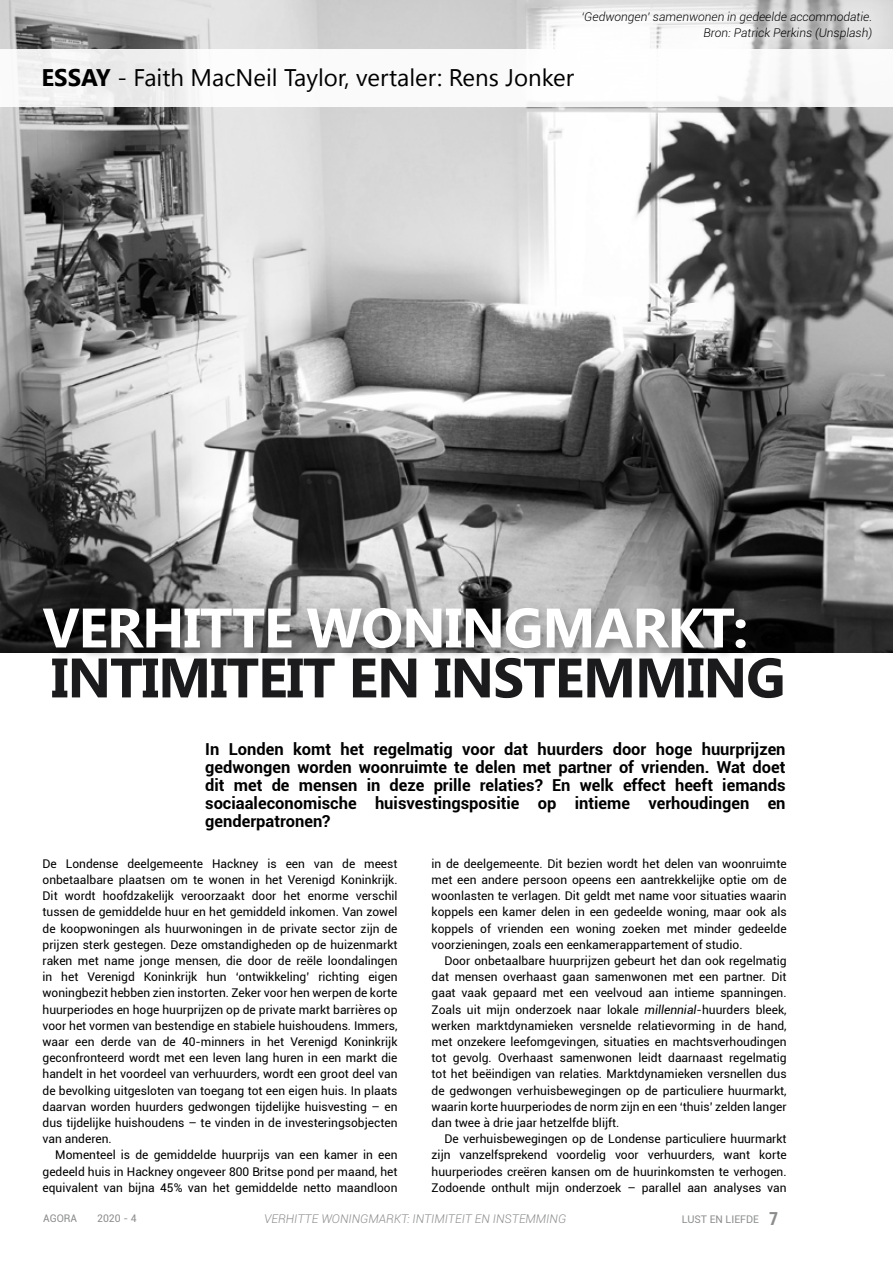
<style>
.page{position:relative;width:893px;height:1263px;background:#fff}
.page>*{position:absolute;margin:0;border:0;box-sizing:border-box;transform-origin:0 0}
.t1{font:700 55.5px "Khmer UI";letter-spacing:-.02em;color:#020204}
.t2{font:700 55.5px "Khmer UI";letter-spacing:-.02em;color:#fff}
.t3{font:24px "Khmer UI";color:#000}
.t4{font:700 16.5px/18px "Roboto";color:#000;text-align:justify}
.t5{font:12px/16.2px "Roboto";color:#000;text-align:justify}
.t6{font:italic 300 12px/16.2px "Roboto";color:#000;text-align:right}
.t7{font:italic 300 12px "Roboto";color:#8c8d8d}
.t8{font:10.5px "Roboto";color:#8c8d8d}
.s1{font-weight:700}
.s2{font-style:italic}
.s3{font-family:"Roboto Condensed";font-weight:700;font-size:18px}
</style>
<div class="page">
<img style="left:0;top:0;width:893px;height:653px">
<svg style="left:537px;top:0;width:356px;height:49px"></svg>
<div style="left:39px;top:605px;width:719px;height:55px;background:#000;opacity:.3"></div>
<div style="left:0;top:49px;width:893px;height:57px;background:#fff"></div>
<p class="t6" style="left:581px;top:8px;width:292px">‘Gedwongen’ samenwonen in gedeelde accommodatie.<br>Bron: Patrick Perkins (Unsplash)</p>
<h2 class="t3" style="left:41px;top:64px;width:534px"><span class="s1">ESSAY</span> - Faith MacNeil Taylor, vertaler: Rens Jonker</h2>
<h1 class="t2" style="left:43px;top:596px;width:707px">VERHITTE WONINGMARKT:</h1>
<h1 class="t1" style="left:51px;top:646px;width:736px">INTIMITEIT EN INSTEMMING</h1>
<p class="t4" style="left:205px;top:740px;width:582px">In Londen komt het regelmatig voor dat huurders door hoge huurprijzen gedwongen worden woonruimte te delen met partner of vrienden. Wat doet dit met de mensen in deze prille relaties? En welk effect heeft iemands sociaaleconomische huisvestingspositie op intieme verhoudingen en genderpatronen?</p>
<p class="t5" style="left:43px;top:855px;width:357px">De Londense deelgemeente Hackney is een van de meest onbetaalbare plaatsen om te wonen in het Verenigd Koninkrijk.<br>Dit wordt hoofdzakelijk veroorzaakt door het enorme verschil tussen de gemiddelde huur en het gemiddeld inkomen. Van zowel de koopwoningen als huurwoningen in de private sector zijn de prijzen sterk gestegen. Deze omstandigheden op de huizenmarkt raken met name jonge mensen, die door de reële loondalingen in het Verenigd Koninkrijk hun ‘ontwikkeling’ richting eigen woningbezit hebben zien instorten. Zeker voor hen werpen de korte huurperiodes en hoge huurprijzen op de private markt barrières op voor het vormen van bestendige en stabiele huishoudens. Immers, waar een derde van de 40-minners in het Verenigd Koninkrijk geconfronteerd wordt met een leven lang huren in een markt die handelt in het voordeel van verhuurders, wordt een groot deel van de bevolking uitgesloten van toegang tot een eigen huis. In plaats daarvan worden huurders gedwongen tijdelijke huisvesting – en dus tijdelijke huishoudens – te vinden in de investeringsobjecten van anderen.</p>
<p class="t5" style="left:43px;top:1146px;width:357px;text-indent:13px">Momenteel is de gemiddelde huurprijs van een kamer in een gedeeld huis in Hackney ongeveer 800 Britse pond per maand, het equivalent van bijna 45% van het gemiddelde netto maandloon</p>
<p class="t5" style="left:432px;top:855px;width:357px">in de deelgemeente. Dit bezien wordt het delen van woonruimte met een andere persoon opeens een aantrekkelijke optie om de woonlasten te verlagen. Dit geldt met name voor situaties waarin koppels een kamer delen in een gedeelde woning, maar ook als koppels of vrienden een woning zoeken met minder gedeelde voorzieningen, zoals een eenkamerappartement of studio.</p>
<p class="t5" style="left:432px;top:952px;width:357px;text-indent:13px">Door onbetaalbare huurprijzen gebeurt het dan ook regelmatig dat mensen overhaast gaan samenwonen met een partner. Dit gaat vaak gepaard met een veelvoud aan intieme spanningen.<br>Zoals uit mijn onderzoek naar lokale <span class="s2">millennial</span>-huurders bleek, werken marktdynamieken versnelde relatievorming in de hand, met onzekere leefomgevingen, situaties en machtsverhoudingen tot gevolg. Overhaast samenwonen leidt daarnaast regelmatig tot het beëindigen van relaties. Marktdynamieken versnellen dus de gedwongen verhuisbewegingen op de particuliere huurmarkt, waarin korte huurperiodes de norm zijn en een ‘thuis’ zelden langer dan twee à drie jaar hetzelfde blijft.</p>
<p class="t5" style="left:432px;top:1130px;width:357px;text-indent:13px">De verhuisbewegingen op de Londense particuliere huurmarkt zijn vanzelfsprekend voordelig voor verhuurders, want korte huurperiodes creëren kansen om de huurinkomsten te verhogen.<br>Zodoende onthult mijn onderzoek – parallel aan analyses van</p>
<p class="t8" style="left:43px;top:1211px;width:36px">AGORA</p>
<p class="t8" style="left:97px;top:1211px;width:41px">2020 - 4</p>
<p class="t7" style="left:264px;top:1210px;width:304px">VERHITTE WONINGMARKT: INTIMITEIT EN INSTEMMING</p>
<p class="t8" style="left:682px;top:1211px;width:98px">LUST EN LIEFDE <span class="s3">7</span></p>
</div>
